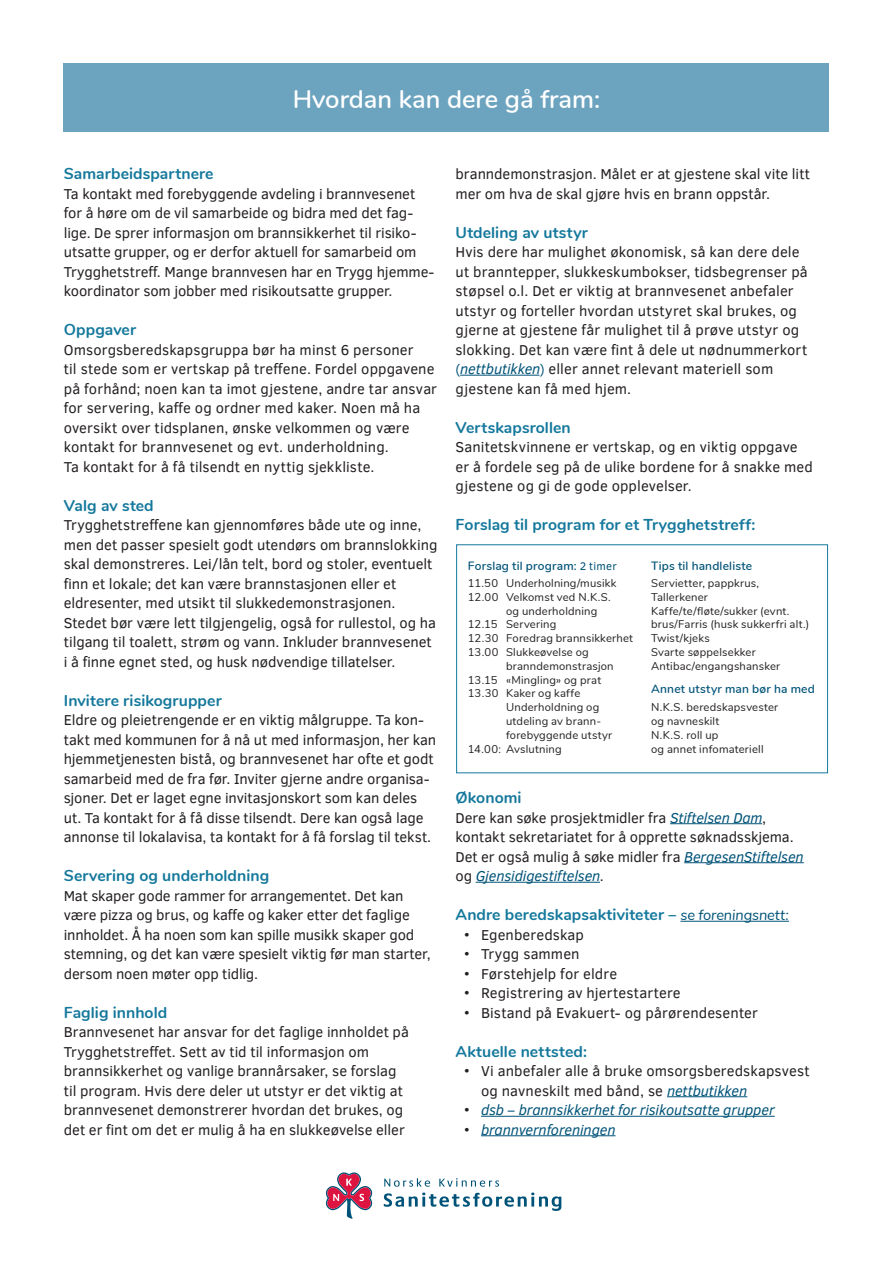
<style>
.page{position:relative;width:893px;height:1263px;background:#fff}
.page>*{position:absolute;margin:0;border:0;box-sizing:border-box;transform-origin:0 0}
.t1{font:600 25.5px "Nunito";color:#fff}
.t2{font:700 15.75px "Nunito";letter-spacing:.005em;color:#14789c}
.t3{font:14.7px/19.5px "Clear Sans";color:#231f20}
.t4{font:italic 14.7px "Clear Sans";letter-spacing:-.01em;color:#005378}
.t5{font:600 12px "Nunito";letter-spacing:.015em;color:#005378}
.t6{font:11.25px/13.8px "Nunito";letter-spacing:.015em;color:#231f20}
.s1{font-size:13.5px;color:#005378}
.s2{font-style:italic;color:#005378}
.s3{font-family:"Clear Sans";font-weight:400;font-size:11.25px}
.s4{font-weight:400;font-style:italic;font-size:14.7px;color:#005378}
.s5{font-style:normal;color:#231f20}
</style>
<div class="page">
<div style="left:64px;top:64px;width:765px;height:68px;background:#6ca4c0"></div>
<svg style="left:384px;top:1178px;width:177px;height:33px"></svg>
<svg style="left:326px;top:1172px;width:47px;height:47px"></svg>
<hr style="left:460px;top:375px;width:79px;height:1px;background:#005378">
<hr style="left:670px;top:823px;width:92px;height:1px;background:#005378">
<hr style="left:684px;top:862px;width:120px;height:1px;background:#005378">
<hr style="left:476px;top:882px;width:124px;height:1px;background:#005378">
<hr style="left:680px;top:921px;width:109px;height:1px;background:#005378">
<hr style="left:667px;top:1096px;width:80px;height:1px;background:#005378">
<hr style="left:481px;top:1116px;width:294px;height:1px;background:#005378">
<hr style="left:481px;top:1135px;width:134px;height:1px;background:#005378">
<div style="left:456px;top:544px;width:372px;height:229px;border:1px solid #14789c"></div>
<h1 class="t1" style="left:293px;top:80px;width:309px">Hvordan kan dere gå fram:</h1>
<p class="t2" style="left:64px;top:162px;width:151px">Samarbeidspartnere</p>
<p class="t3" style="left:64px;top:184px;width:371px">Ta kontakt med forebyggende avdeling i brannvesenet for å høre om de vil samarbeide og bidra med det fag&shy;lige. De sprer informasjon om brannsikkerhet til risiko&shy;utsatte grupper, og er derfor aktuell for samarbeid om Trygghetstreff. Mange brannvesen har en Trygg hjemme&shy;koordinator som jobber med risikoutsatte grupper.</p>
<p class="t2" style="left:64px;top:318px;width:74px">Oppgaver</p>
<p class="t3" style="left:64px;top:340px;width:375px">Omsorgsberedskapsgruppa bør ha minst 6 personer<br>til stede som er vertskap på treffene. Fordel oppgavene på forhånd; noen kan ta imot gjestene, andre tar ansvar for servering, kaffe og ordner med kaker. Noen må ha oversikt over tidsplanen, ønske velkommen og være kontakt for brannvesenet og evt. underholdning.<br>Ta kontakt for å få tilsendt en nyttig sjekkliste.</p>
<p class="t2" style="left:64px;top:493px;width:92px">Valg av sted</p>
<p class="t3" style="left:64px;top:515px;width:375px">Trygghetstreffene kan gjennomføres både ute og inne, men det passer spesielt godt utendørs om brannslokking skal demonstreres. Lei/lån telt, bord og stoler, eventuelt finn et lokale; det kan være brannstasjonen eller et eldresenter, med utsikt til slukkedemonstrasjonen.<br>Stedet bør være lett tilgjengelig, også for rullestol, og ha tilgang til toalett, strøm og vann. Inkluder brannvesenet i å finne egnet sted, og husk nødvendige tillatelser.</p>
<p class="t2" style="left:64px;top:688px;width:159px">Invitere risikogrupper</p>
<p class="t3" style="left:64px;top:710px;width:374px">Eldre og pleietrengende er en viktig målgruppe. Ta kon&shy;takt med kommunen for å nå ut med informasjon, her kan hjemmetjenesten bistå, og brannvesenet har ofte et godt samarbeid med de fra før. Inviter gjerne andre organisa&shy;sjoner. Det er laget egne invitasjonskort som kan deles ut. Ta kontakt for å få disse tilsendt. Dere kan også lage annonse til lokalavisa, ta kontakt for å få forslag til tekst.</p>
<p class="t2" style="left:64px;top:864px;width:207px">Servering og underholdning</p>
<p class="t3" style="left:64px;top:886px;width:368px">Mat skaper gode rammer for arrangementet. Det kan være pizza og brus, og kaffe og kaker etter det faglige innholdet. Å ha noen som kan spille musikk skaper god stemning, og det kan være spesielt viktig før man starter, dersom noen møter opp tidlig.</p>
<p class="t2" style="left:64px;top:1000px;width:105px">Faglig innhold</p>
<p class="t3" style="left:64px;top:1022px;width:347px">Brannvesenet har ansvar for det faglige innholdet på Trygghetstreffet. Sett av tid til informasjon om brannsikkerhet og vanlige brannårsaker, se forslag til program. Hvis dere deler ut utstyr er det viktig at brannvesenet demonstrerer hvordan det brukes, og det er fint om det er mulig å ha en slukkeøvelse eller</p>
<p class="t3" style="left:455px;top:164px;width:356px">branndemonstrasjon. Målet er at gjestene skal vite litt mer om hva de skal gjøre hvis en brann oppstår.</p>
<p class="t2" style="left:455px;top:220px;width:134px">Utdeling av utstyr</p>
<p class="t3" style="left:455px;top:242px;width:354px">Hvis dere har mulighet økonomisk, så kan dere dele ut branntepper, slukkeskumbokser, tidsbegrenser på støpsel o.l. Det er viktig at brannvesenet anbefaler utstyr og forteller hvordan utstyret skal brukes, og gjerne at gjestene får mulighet til å prøve utstyr og slokking. Det kan være fint å dele ut nødnummerkort <span class="s1">(</span><span class="s2">nettbutikken</span><span class="s1">)</span> eller annet relevant materiell som gjestene kan få med hjem.</p>
<p class="t2" style="left:455px;top:415px;width:117px">Vertskapsrollen</p>
<p class="t3" style="left:455px;top:437px;width:359px">Sanitetskvinnene er vertskap, og en viktig oppgave er å fordele seg på de ulike bordene for å snakke med gjestene og gi de gode opplevelser.</p>
<p class="t2" style="left:455px;top:513px;width:301px">Forslag til program for et Trygghetstreff:</p>
<p class="t5" style="left:468px;top:557px;width:151px">Forslag til program: <span class="s3">2 timer</span></p>
<p class="t6" style="left:468px;top:575px;width:150px">11.50 Underholning/musikk</p>
<p class="t6" style="left:468px;top:589px;width:145px">12.00 Velkomst ved N.K.S.</p>
<p class="t6" style="left:506px;top:603px;width:93px">og underholdning</p>
<p class="t6" style="left:468px;top:617px;width:90px">12.15 Servering</p>
<p class="t6" style="left:468px;top:631px;width:167px">12.30 Foredrag brannsikkerhet</p>
<p class="t6" style="left:468px;top:644px;width:123px">13.00 Slukkeøvelse og</p>
<p class="t6" style="left:506px;top:658px;width:109px">branndemonstrasjon</p>
<p class="t6" style="left:468px;top:672px;width:135px">13.15 «Mingling» og prat</p>
<p class="t6" style="left:468px;top:686px;width:114px">13.30 Kaker og kaffe</p>
<p class="t6" style="left:506px;top:700px;width:95px">Underholdning og</p>
<p class="t6" style="left:506px;top:713px;width:97px">utdeling av brann-</p>
<p class="t6" style="left:506px;top:727px;width:108px">forebyggende utstyr</p>
<p class="t6" style="left:468px;top:741px;width:95px">14.00: Avslutning</p>
<p class="t5" style="left:651px;top:557px;width:103px">Tips til handleliste</p>
<p class="t6" style="left:651px;top:575px;width:160px">Servietter, pappkrus,<br>Tallerkener<br>Kaffe/te/fløte/sukker (evnt. brus/Farris (husk sukkerfri alt.)<br>Twist/kjeks<br>Svarte søppelsekker<br>Antibac/engangshansker</p>
<p class="t5" style="left:651px;top:680px;width:165px">Annet utstyr man bør ha med</p>
<p class="t6" style="left:651px;top:700px;width:129px">N.K.S. beredskapsvester og navneskilt<br>N.K.S. roll up<br>og annet infomateriell</p>
<p class="t2" style="left:455px;top:786px;width:68px">Økonomi</p>
<p class="t3" style="left:455px;top:808px;width:350px">Dere kan søke prosjektmidler fra <span class="s2">Stiftelsen Dam</span>, kontakt sekretariatet for å opprette søknadsskjema.<br>Det er også mulig å søke midler fra <span class="s2">BergesenStiftelsen </span>og <span class="s2">Gjensidigestiftelsen</span>.</p>
<p class="t2" style="left:455px;top:903px;width:335px">Andre beredskapsaktiviteter – <span class="s4">se foreningsnett:</span></p>
<p class="t3" style="left:464px;top:925px;width:122px">• Egenberedskap</p>
<p class="t3" style="left:464px;top:944px;width:117px">• Trygg sammen</p>
<p class="t3" style="left:464px;top:964px;width:155px">• Førstehjelp for eldre</p>
<p class="t3" style="left:464px;top:983px;width:218px">• Registrering av hjertestartere</p>
<p class="t3" style="left:464px;top:1003px;width:295px">• Bistand på Evakuert- og pårørendesenter</p>
<p class="t2" style="left:455px;top:1039px;width:133px">Aktuelle nettsted:</p>
<p class="t3" style="left:481px;top:1061px;width:330px;text-indent:-17px">• Vi anbefaler alle å bruke omsorgsberedskapsvest og navneskilt med bånd, se <span class="s2">nettbutikken</span></p>
<p class="t4" style="left:464px;top:1100px;width:312px"><span class="s5">•</span> dsb – brannsikkerhet for risikoutsatte grupper</p>
<p class="t4" style="left:464px;top:1119px;width:153px"><span class="s5">•</span> brannvernforeningen</p>
</div>
